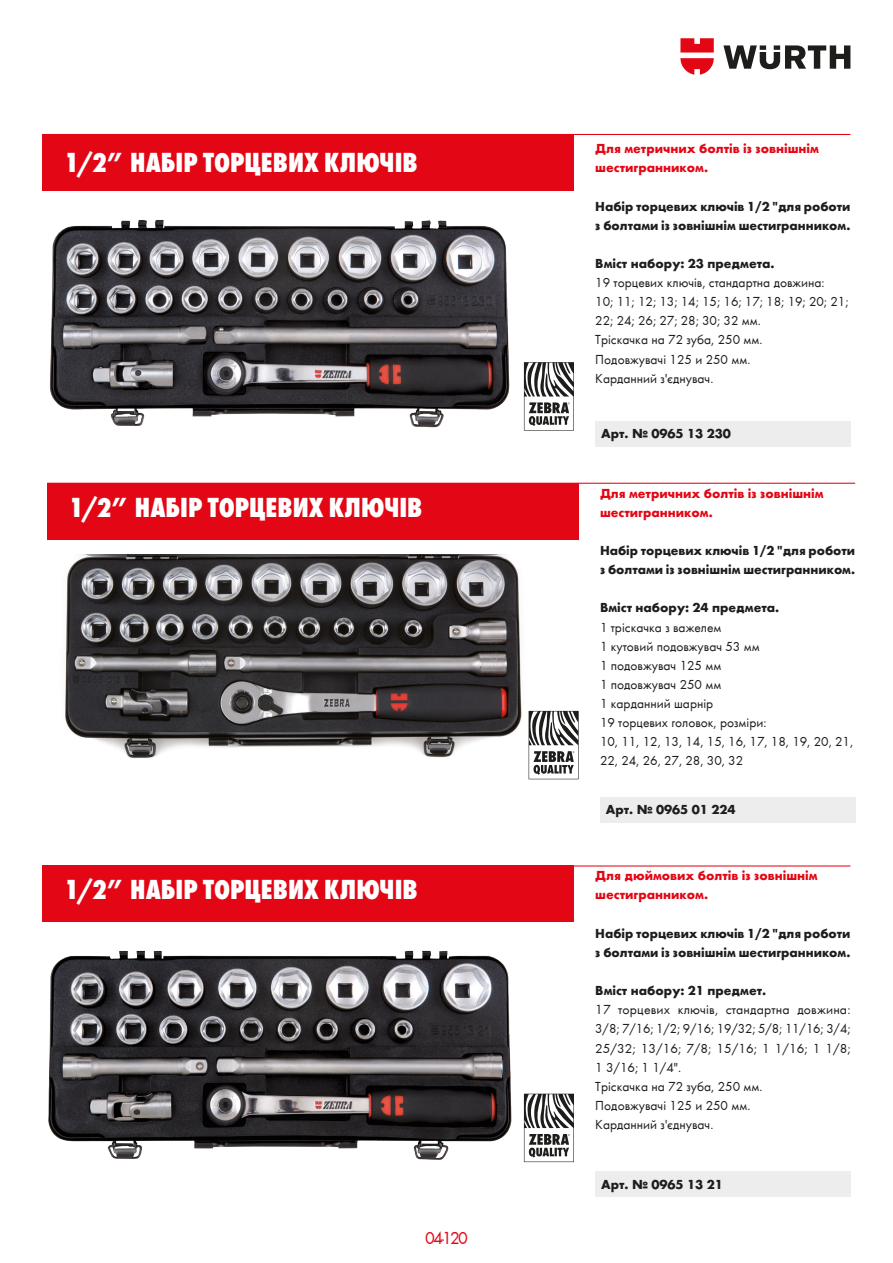
<style>
.page{position:relative;width:893px;height:1263px;background:#fff}
.page>*{position:absolute;margin:0;border:0;box-sizing:border-box;transform-origin:0 0}
.t1{font:800 condensed 28.5px "Wuerth";letter-spacing:.005em;color:#fff}
.t2{font:18px "Wuerth";color:#e30614}
.t3{font:13.5px/19.2px "Wuerth";color:#1d1d1b}
.t4{font:700 13.5px/19.2px "Wuerth";color:#1d1d1b}
.t5{font:700 13.5px/19.2px "Wuerth";color:#e30614}
.s1{font-weight:700;font-stretch:normal}
</style>
<div class="page">
<svg style="left:723px;top:45px;width:127px;height:24px"></svg>
<svg style="left:680px;top:38px;width:34px;height:37px"></svg>
<img style="left:50px;top:219px;width:474px;height:211px">
<svg style="left:524px;top:362px;width:50px;height:69px"></svg>
<svg style="left:524px;top:1094px;width:50px;height:68px"></svg>
<div style="left:43px;top:134px;width:531px;height:57px;background:#e30614"></div>
<div style="left:43px;top:865px;width:531px;height:57px;background:#e30614"></div>
<hr style="left:43px;top:134px;width:807px;height:1px;background:#e30614">
<hr style="left:43px;top:865px;width:807px;height:1px;background:#e30614">
<div style="left:595px;top:421px;width:255px;height:25px;background:#ededed"></div>
<div style="left:595px;top:1172px;width:255px;height:25px;background:#ededed"></div>
<img style="left:48px;top:950px;width:464px;height:210px">
<img style="left:65px;top:555px;width:483px;height:225px">
<svg style="left:529px;top:711px;width:50px;height:68px"></svg>
<div style="left:47px;top:483px;width:532px;height:57px;background:#e30614"></div>
<hr style="left:47px;top:483px;width:808px;height:1px;background:#e30614">
<div style="left:600px;top:797px;width:255px;height:25px;background:#ededed"></div>
<h1 class="t1" style="left:64px;top:143px;width:355px">1/2<span class="s1">”</span> НАБІР ТОРЦЕВИХ КЛЮЧІВ</h1>
<p class="t5" style="left:595px;top:138px;width:225px">Для метричних болтів із зовнішнім шестигранником.</p>
<p class="t4" style="left:595px;top:195px;width:257px">Набір торцевих ключів 1/2 "для роботи з болтами із зовнішнім шестигранником.</p>
<p class="t4" style="left:595px;top:253px;width:181px">Вміст набору: 23 предмета.</p>
<p class="t3" style="left:595px;top:272px;width:255px">19 торцевих ключів, стандартна довжина:<br>10; 11; 12; 13; 14; 15; 16; 17; 18; 19; 20; 21;<br>22; 24; 26; 27; 28; 30; 32 мм.<br>Тріскачка на 72 зуба, 250 мм.<br>Подовжувачі 125 и 250 мм.<br>Карданний з'єднувач.</p>
<p class="t4" style="left:601px;top:423px;width:131px">Арт. № 0965 13 230</p>
<h1 class="t1" style="left:68px;top:487px;width:355px">1/2<span class="s1">”</span> НАБІР ТОРЦЕВИХ КЛЮЧІВ</h1>
<p class="t5" style="left:600px;top:482px;width:225px">Для метричних болтів із зовнішнім шестигранником.</p>
<p class="t4" style="left:600px;top:540px;width:257px">Набір торцевих ключів 1/2 "для роботи з болтами із зовнішнім шестигранником.</p>
<p class="t4" style="left:600px;top:597px;width:181px">Вміст набору: 24 предмета.</p>
<p class="t3" style="left:600px;top:617px;width:255px">1 тріскачка з важелем<br>1 кутовий подовжувач 53 мм<br>1 подовжувач 125 мм<br>1 подовжувач 250 мм<br>1 карданний шарнір<br>19 торцевих головок, розміри:<br>10, 11, 12, 13, 14, 15, 16, 17, 18, 19, 20, 21,<br>22, 24, 26, 27, 28, 30, 32</p>
<p class="t4" style="left:606px;top:799px;width:131px">Арт. № 0965 01 224</p>
<h1 class="t1" style="left:64px;top:870px;width:355px">1/2<span class="s1">”</span> НАБІР ТОРЦЕВИХ КЛЮЧІВ</h1>
<h2 class="t2" style="left:425px;top:1225px;width:44px">04-120</h2>
<p class="t5" style="left:595px;top:865px;width:224px">Для дюймових болтів із зовнішнім шестигранником.</p>
<p class="t4" style="left:595px;top:922px;width:257px">Набір торцевих ключів 1/2 "для роботи з болтами із зовнішнім шестигранником.</p>
<p class="t4" style="left:595px;top:980px;width:173px">Вміст набору: 21 предмет.</p>
<p class="t3" style="left:595px;top:999px;width:257px">17 торцевих ключів, стандартна довжина:<br>3/8; 7/16; 1/2; 9/16; 19/32; 5/8; 11/16; 3/4;<br>25/32; 13/16; 7/8; 15/16; 1 1/16; 1 1/8;<br>1 3/16; 1 1/4".<br>Тріскачка на 72 зуба, 250 мм.<br>Подовжувачі 125 и 250 мм.<br>Карданний з'єднувач.</p>
<p class="t4" style="left:601px;top:1174px;width:123px">Арт. № 0965 13 21</p>
</div>
